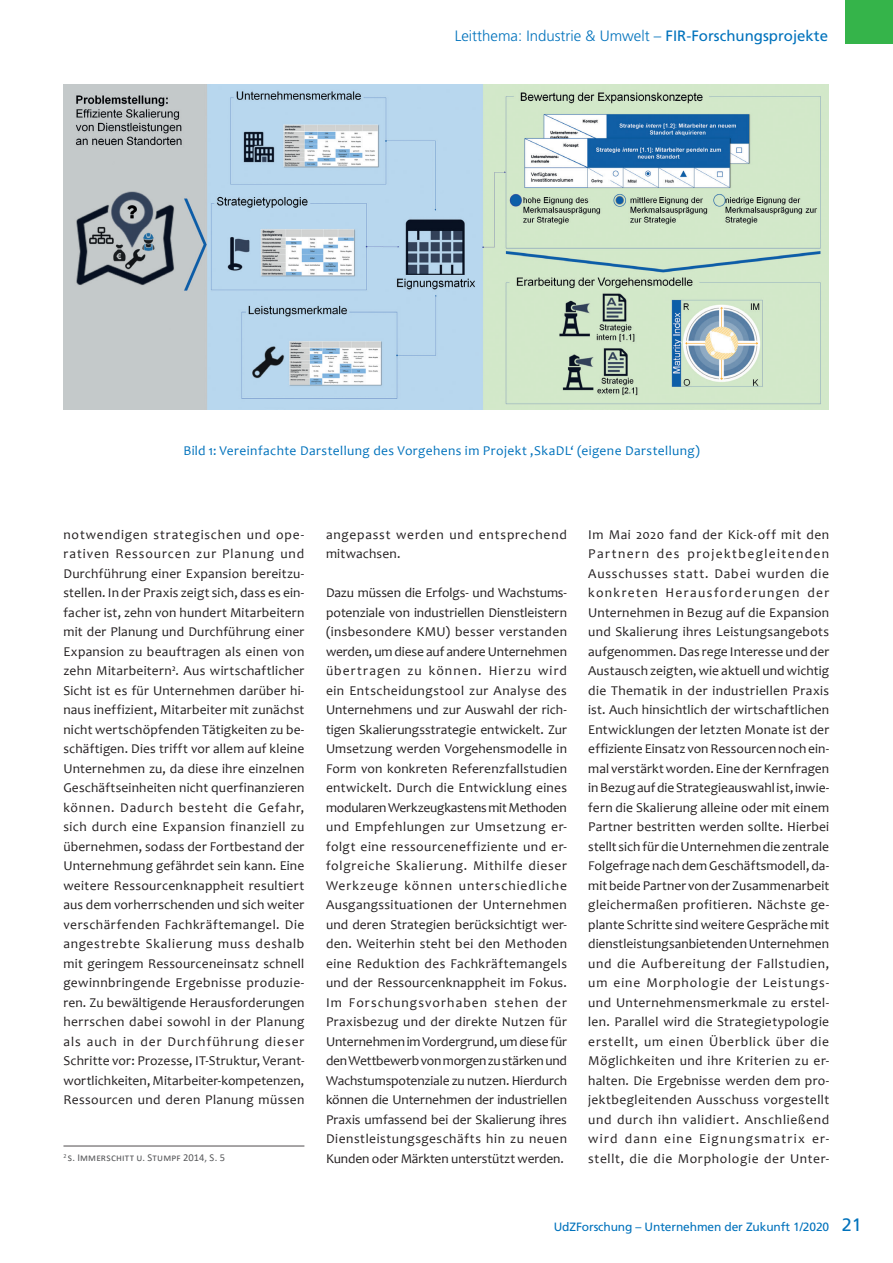
<style>
.page{position:relative;width:893px;height:1263px;background:#fff}
.page>*{position:absolute;margin:0;border:0;box-sizing:border-box;transform-origin:0 0}
.t1{font:300 15px "Frutiger";color:#0072bc}
.UdZ_Literaturangabe{font:13.5px/19.5px "Candara";letter-spacing:.03em;color:#231f20;text-align:justify}
.UdZ_Bildunterschrift{font:13.5px "Candara";letter-spacing:.03em;color:#0072bc}
.UdZ_Literaturangabe-2{font:13.5px/19.5px "Candara";letter-spacing:.06em;color:#231f20}
.t2{font:12px "Frutiger";letter-spacing:-.01em;color:#0072bc}
.UdZ_Literaturangabe-3{font:10.5px "Calibri";letter-spacing:.015em;color:#57585a}
.s1{font-weight:400}
.s2{font-size:18px}
</style>
<div class="page">
<div style="left:845px;top:0;width:48px;height:43px;background:#35b44a"></div>
<hr style="left:63px;top:1146px;width:241px;height:1px;background:#231f20">
<img style="left:63px;top:84px;width:765px;height:325px">
<p class="t1" style="left:455px;top:28px;width:375px">Leitthema: Industrie &amp; Umwelt – <span class="s1">FIR-Forschungsprojekte</span></p>
<p class="UdZ_Bildunterschrift" style="left:184px;top:442px;width:518px">Bild 1: Vereinfachte Darstellung des Vorgehens im Projekt ‚SkaDL‘ (eigene Darstellung)</p>
<p class="UdZ_Literaturangabe" style="left:63px;top:524px;width:242px">notwendigen strategischen und ope&shy;rativen Ressourcen zur Planung und Durchführung einer Expansion bereitzu&shy;stellen. In der Praxis zeigt sich, dass es ein&shy;facher ist, zehn von hundert Mitarbeitern mit der Planung und Durchführung einer Expansion zu beauftragen als einen von zehn Mitarbeitern². Aus wirtschaftlicher Sicht ist es für Unternehmen darüber hi&shy;naus ineffizient, Mitarbeiter mit zunächst nicht wertschöpfenden Tätigkeiten zu be&shy;schäftigen. Dies trifft vor allem auf kleine Unternehmen zu, da diese ihre einzelnen Geschäftseinheiten nicht querfinanzieren können. Dadurch besteht die Gefahr, sich durch eine Expansion finanziell zu übernehmen, sodass der Fortbestand der Unternehmung gefährdet sein kann. Eine weitere Ressourcenknappheit resultiert aus dem vorherrschenden und sich weiter verschärfenden Fachkräftemangel. Die angestrebte Skalierung muss deshalb mit geringem Ressourceneinsatz schnell gewinnbringende Ergebnisse produzie&shy;ren. Zu bewältigende Herausforderungen herrschen dabei sowohl in der Planung als auch in der Durchführung dieser Schritte vor: Prozesse, IT-Struktur, Verant&shy;wortlichkeiten, Mitarbeiter-kompetenzen, Ressourcen und deren Planung müssen</p>
<p class="UdZ_Literaturangabe-2" style="left:326px;top:524px;width:242px">angepasst werden und entsprechend mitwachsen.</p>
<p class="UdZ_Literaturangabe" style="left:326px;top:583px;width:242px">Dazu müssen die Erfolgs- und Wachstums&shy;potenziale von industriellen Dienstleistern (insbesondere KMU) besser verstanden werden, um diese auf andere Unternehmen übertragen zu können. Hierzu wird ein Entscheidungstool zur Analyse des Unternehmens und zur Auswahl der rich&shy;tigen Skalierungsstrategie entwickelt. Zur Umsetzung werden Vorgehensmodelle in Form von konkreten Referenzfallstudien entwickelt. Durch die Entwicklung eines modularen Werkzeugkastens mit Methoden und Empfehlungen zur Umsetzung er&shy;folgt eine ressourceneffiziente und er&shy;folgreiche Skalierung. Mithilfe dieser Werkzeuge können unterschiedliche Ausgangssituationen der Unternehmen und deren Strategien berücksichtigt wer&shy;den. Weiterhin steht bei den Methoden eine Reduktion des Fachkräftemangels und der Ressourcenknappheit im Fokus.<br>Im Forschungsvorhaben stehen der Praxisbezug und der direkte Nutzen für Unternehmen im Vordergrund, um diese für den Wettbewerb von morgen zu stärken und Wachstumspotenziale zu nutzen. Hierdurch können die Unternehmen der industriellen Praxis umfassend bei der Skalierung ihres Dienstleistungsgeschäfts hin zu neuen Kunden oder Märkten unterstützt werden.</p>
<p class="UdZ_Literaturangabe-3" style="left:63px;top:1150px;width:163px"><sup>2</sup> s. Immerschitt u. Stumpf 2014, S. 5</p>
<p class="UdZ_Literaturangabe" style="left:588px;top:524px;width:242px">Im Mai 2020 fand der Kick-off mit den Partnern des projektbegleitenden Ausschusses statt. Dabei wurden die konkreten Herausforderungen der Unternehmen in Bezug auf die Expansion und Skalierung ihres Leistungsangebots aufgenommen. Das rege Interesse und der Austausch zeigten, wie aktuell und wichtig die Thematik in der industriellen Praxis ist. Auch hinsichtlich der wirtschaftlichen Entwicklungen der letzten Monate ist der effiziente Einsatz von Ressourcen noch ein&shy;mal verstärkt worden. Eine der Kernfragen in Bezug auf die Strategieauswahl ist, inwie&shy;fern die Skalierung alleine oder mit einem Partner bestritten werden sollte. Hierbei stellt sich für die Unternehmen die zentrale Folgefrage nach dem Geschäftsmodell, da&shy;mit beide Partner von der Zusammenarbeit gleichermaßen profitieren. Nächste ge&shy;plante Schritte sind weitere Gespräche mit dienstleistungsanbietenden Unternehmen und die Aufbereitung der Fallstudien, um eine Morphologie der Leistungs&shy;und Unternehmensmerkmale zu erstel&shy;len. Parallel wird die Strategietypologie erstellt, um einen Überblick über die Möglichkeiten und ihre Kriterien zu er&shy;halten. Die Ergebnisse werden dem pro&shy;jektbegleitenden Ausschuss vorgestellt und durch ihn validiert. Anschließend wird dann eine Eignungsmatrix er&shy;stellt, die die Morphologie der Unter-</p>
<p class="t2" style="left:554px;top:1220px;width:310px">UdZForschung – Unternehmen der Zukunft 1/2020 <span class="s2">21</span></p>
</div>
